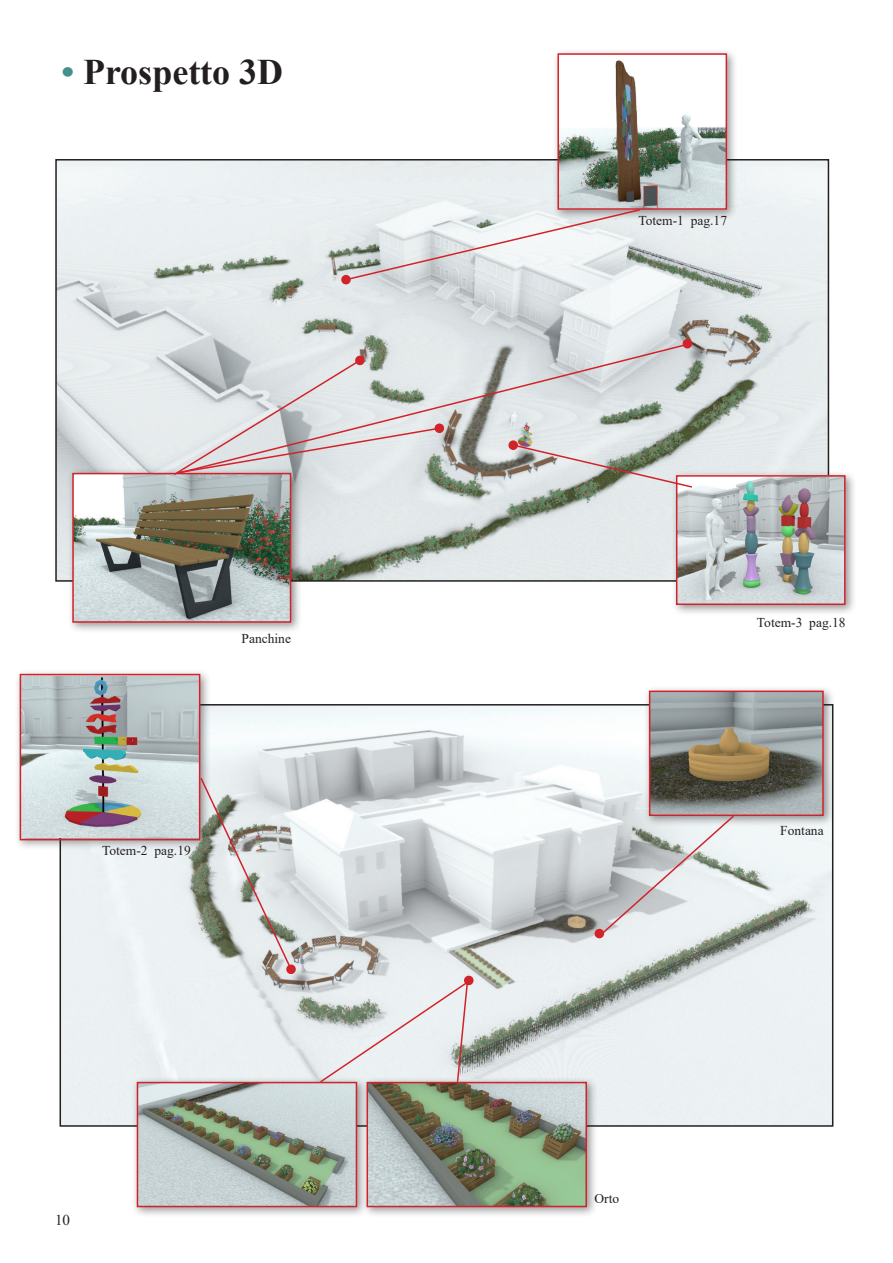
<style>
.page{position:relative;width:893px;height:1263px;background:#fff}
.page>*{position:absolute;margin:0;border:0;box-sizing:border-box;transform-origin:0 0}
.t1{font:700 36px "Times New Roman";color:#231f20}
.t2{font:15px "Times New Roman";color:#231f20}
.t3{font:13.5px "Times New Roman";color:#231f20}
.s1{color:#45908b}
</style>
<div class="page">
<img style="left:58px;top:162px;width:768px;height:417px">
<img style="left:63px;top:707px;width:767px;height:417px">
<div style="left:67px;top:468px;width:235px;height:166px;background:#231f20;opacity:.46"></div>
<img style="left:75px;top:476px;width:213px;height:144px">
<div style="left:72px;top:473px;width:219px;height:150px;border:2px solid #d1232a"></div>
<div style="left:644px;top:685px;width:191px;height:142px;background:#231f20;opacity:.46"></div>
<img style="left:652px;top:693px;width:169px;height:120px">
<div style="left:649px;top:690px;width:175px;height:126px;border:2px solid #d1232a"></div>
<div style="left:131px;top:1076px;width:238px;height:142px;background:#231f20;opacity:.46"></div>
<img style="left:140px;top:1085px;width:214px;height:119px">
<div style="left:137px;top:1082px;width:220px;height:125px;border:2px solid #d1232a"></div>
<div style="left:671px;top:470px;width:185px;height:146px;background:#231f20;opacity:.46"></div>
<img style="left:679px;top:478px;width:163px;height:124px">
<div style="left:676px;top:475px;width:169px;height:130px;border:2px solid #d1232a"></div>
<div style="left:14px;top:668px;width:198px;height:184px;background:#231f20;opacity:.46"></div>
<img style="left:23px;top:677px;width:174px;height:160px">
<div style="left:20px;top:674px;width:180px;height:166px;border:2px solid #d1232a"></div>
<div style="left:552px;top:48px;width:186px;height:173px;background:#231f20;opacity:.46"></div>
<img style="left:560px;top:56px;width:164px;height:151px">
<div style="left:557px;top:53px;width:170px;height:157px;border:2px solid #d1232a"></div>
<div style="left:289px;top:967px;width:25px;height:25px;background:#231f20;opacity:.75"></div>
<div style="left:286px;top:964px;width:10px;height:10px;border:2px solid #d1232a;border-radius:50%"></div>
<div style="left:465px;top:976px;width:8px;height:8px;background:#d1232a;border-radius:50%"></div>
<div style="left:464px;top:976px;width:10px;height:9px;border:2px solid #d1232a;border-radius:50%"></div>
<div style="left:595px;top:929px;width:8px;height:8px;background:#d1232a;border-radius:50%"></div>
<div style="left:595px;top:929px;width:9px;height:9px;border:2px solid #d1232a;border-radius:50%"></div>
<div style="left:361px;top:1076px;width:237px;height:142px;background:#231f20;opacity:.46"></div>
<img style="left:370px;top:1085px;width:214px;height:119px">
<div style="left:367px;top:1082px;width:220px;height:125px;border:2px solid #d1232a"></div>
<svg style="left:199px;top:776px;width:94px;height:195px;background:#c5c6c3"></svg>
<svg style="left:319px;top:979px;width:150px;height:105px;background:#dedcdc"></svg>
<svg style="left:600px;top:814px;width:136px;height:122px;background:#d3d4d5"></svg>
<div style="left:341px;top:275px;width:10px;height:9px;border:2px solid #d1232a;border-radius:50%"></div>
<svg style="left:513px;top:444px;width:181px;height:45px;background:#cac8c4"></svg>
<svg style="left:172px;top:358px;width:269px;height:119px"></svg>
<svg style="left:178px;top:343px;width:511px;height:132px;background:#cfcfcf"></svg>
<div style="left:685px;top:342px;width:25px;height:25px;background:#231f20;opacity:.75"></div>
<div style="left:683px;top:340px;width:8px;height:8px;background:#d1232a;border-radius:50%"></div>
<div style="left:683px;top:339px;width:9px;height:9px;border:2px solid #d1232a;border-radius:50%"></div>
<svg style="left:344px;top:208px;width:298px;height:73px"></svg>
<p class="t1" style="left:61px;top:46px;width:223px"><span class="s1">•</span> Prospetto 3D</p>
<p class="t3" style="left:242px;top:629px;width:51px">Panchine</p>
<p class="t3" style="left:102px;top:841px;width:90px">Totem-2 pag.19</p>
<p class="t2" style="left:55px;top:1209px;width:16px">10</p>
<p class="t3" style="left:638px;top:211px;width:90px">Totem-1 pag.17</p>
<p class="t3" style="left:757px;top:613px;width:90px">Totem-3 pag.18</p>
<p class="t3" style="left:780px;top:821px;width:45px">Fontana</p>
<p class="t3" style="left:595px;top:1189px;width:26px">Orto</p>
</div>
